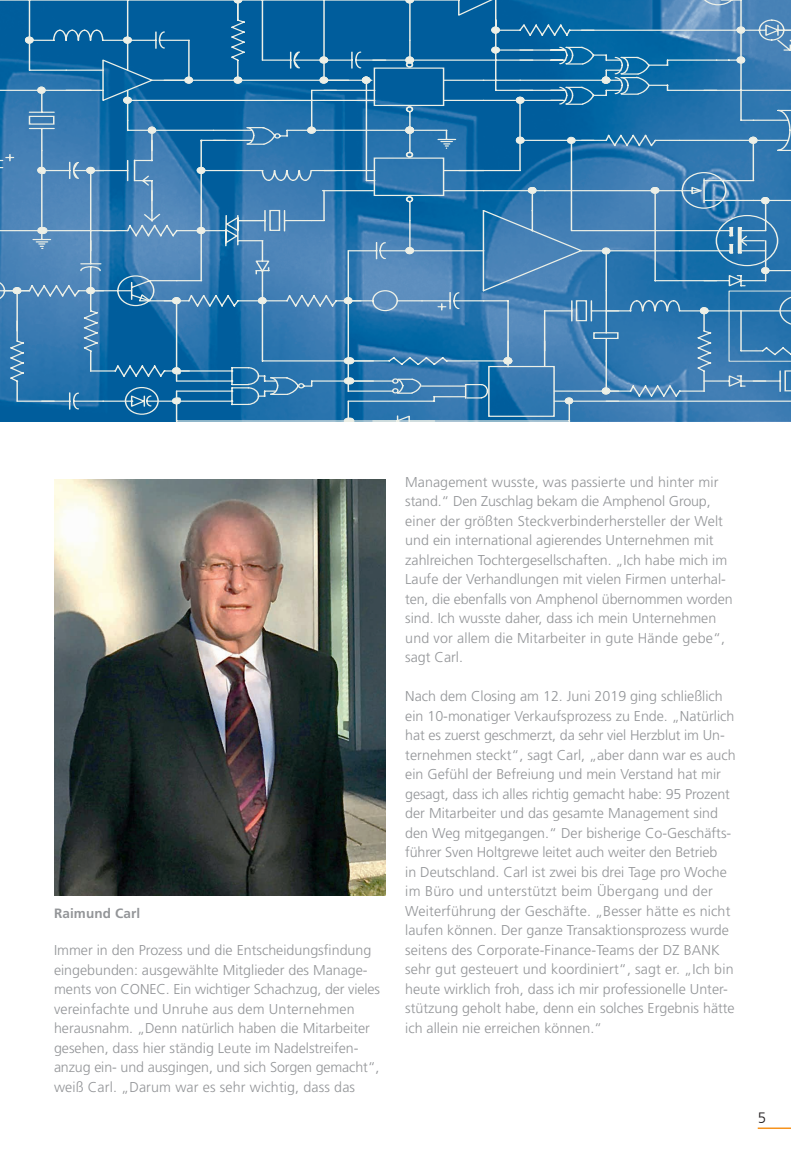
<style>
.page{position:relative;width:791px;height:1161px;background:#fff}
.page>*{position:absolute;margin:0;border:0;box-sizing:border-box;transform-origin:0 0}
.t1{font:300 15px "Frutiger DZPB";color:#231f20}
.t2{font:300 14.25px/19.5px "Frutiger LT Std";color:#939598}
.t3{font:700 13.5px "Frutiger DZPB";letter-spacing:.01em;color:#939598}
</style>
<div class="page">
<svg style="left:0;top:0;width:791px;height:421px;background:#3179ae"></svg>
<hr style="left:571px;top:140px;width:1px;height:91px;background:#edf0e7">
<img style="left:54px;top:479px;width:332px;height:416px">
<hr style="left:758px;top:1127px;width:33px;height:2px;background:#f7931d">
<p class="t3" style="left:54px;top:906px;width:88px">Raimund Carl</p>
<p class="t2" style="left:54px;top:940px;width:327px">Immer in den Prozess und die Entscheidungsfindung eingebunden: ausgewählte Mitglieder des Manage&shy;ments von CONEC. Ein wichtiger Schachzug, der vieles vereinfachte und Unruhe aus dem Unternehmen herausnahm. „Denn natürlich haben die Mitarbeiter gesehen, dass hier ständig Leute im Nadelstreifen&shy;anzug ein- und ausgingen, und sich Sorgen gemacht“, weiß Carl. „Darum war es sehr wichtig, dass das</p>
<p class="t2" style="left:405px;top:472px;width:329px">Management wusste, was passierte und hinter mir stand.“ Den Zuschlag bekam die Amphenol Group, einer der größten Steckverbinderhersteller der Welt und ein international agierendes Unternehmen mit zahlreichen Tochtergesellschaften. „Ich habe mich im Laufe der Verhandlungen mit vielen Firmen unterhal&shy;ten, die ebenfalls von Amphenol übernommen worden sind. Ich wusste daher, dass ich mein Unternehmen und vor allem die Mitarbeiter in gute Hände gebe“, sagt Carl.</p>
<p class="t2" style="left:405px;top:687px;width:332px">Nach dem Closing am 12. Juni 2019 ging schließlich ein 10-monatiger Verkaufsprozess zu Ende. „Natürlich hat es zuerst geschmerzt, da sehr viel Herzblut im Un&shy;ternehmen steckt“, sagt Carl, „aber dann war es auch ein Gefühl der Befreiung und mein Verstand hat mir gesagt, dass ich alles richtig gemacht habe: 95 Prozent der Mitarbeiter und das gesamte Management sind den Weg mitgegangen.“ Der bisherige Co-Geschäfts&shy;führer Sven Holtgrewe leitet auch weiter den Betrieb<br>in Deutschland. Carl ist zwei bis drei Tage pro Woche im Büro und unterstützt beim Übergang und der Weiterführung der Geschäfte. „Besser hätte es nicht laufen können. Der ganze Transaktionsprozess wurde seitens des Corporate-Finance-Teams der DZ BANK sehr gut gesteuert und koordiniert“, sagt er. „Ich bin heute wirklich froh, dass ich mir professionelle Unter&shy;stützung geholt habe, denn ein solches Ergebnis hätte ich allein nie erreichen können.“</p>
<p class="t1" style="left:758px;top:1109px;width:10px">5</p>
</div>
